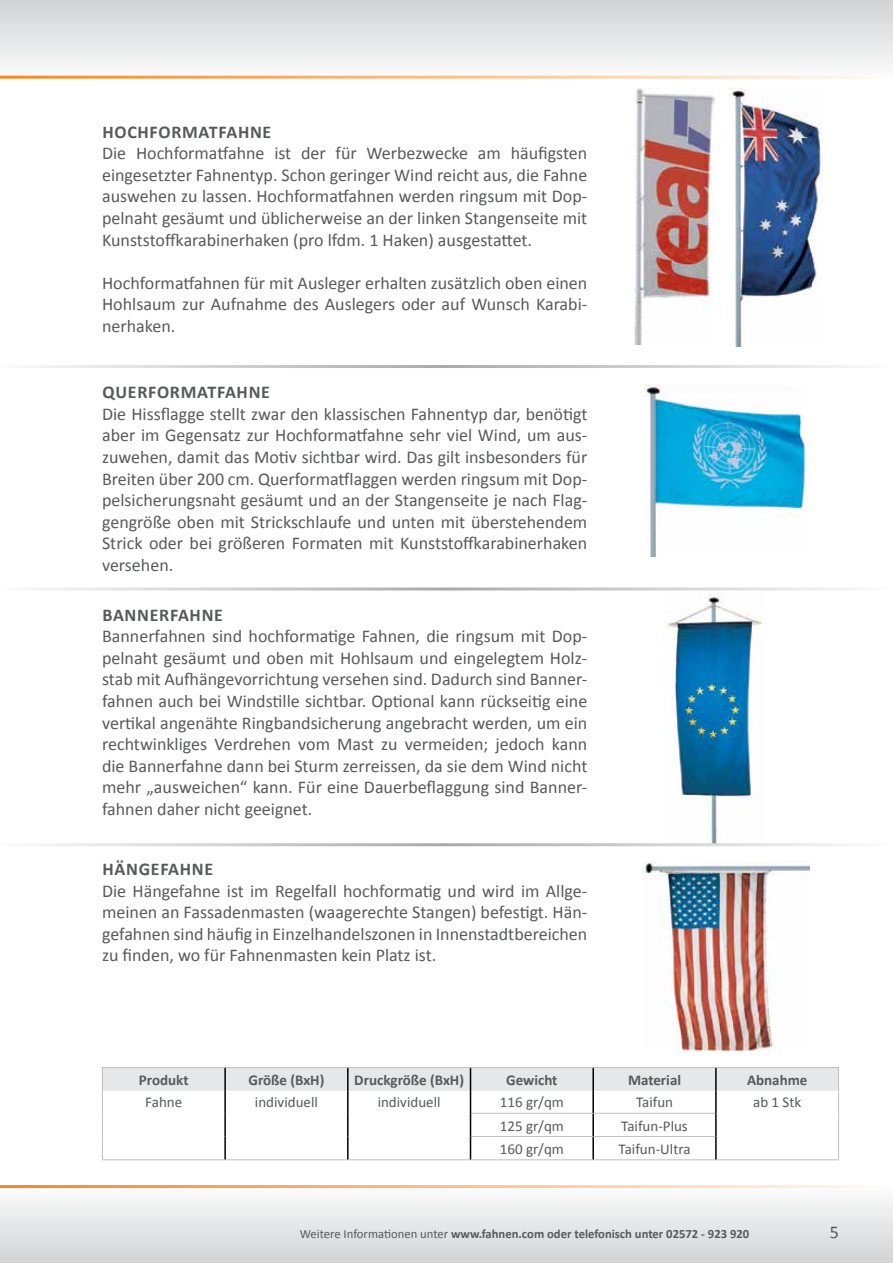
<style>
.page{position:relative;width:893px;height:1263px;background:#fff}
.page>*{position:absolute;margin:0;border:0;box-sizing:border-box;transform-origin:0 0}
.t1{font:18px/21.6px "Calibri";color:#58595b;text-align:justify}
.t2{font:700 18px "Calibri";letter-spacing:.04em;color:#58595b}
.t3{font:15px "Calibri";color:#58595b}
.t4{font:700 15px "Calibri";color:#58595b}
.t5{font:700 12.6px "Calibri";color:#58595b}
.s1{font-weight:400}
</style>
<div class="page">
<div style="left:0;top:1185px;width:893px;height:78px;background:linear-gradient(to bottom,#fcfcfc,#d3d4d6)"></div>
<hr style="left:0;top:1185px;width:893px;height:3px;background:#fff">
<div style="left:0;top:1px;width:893px;height:78px;background:linear-gradient(to bottom,#d2d4d7,#fbf9f7)"></div>
<hr style="left:0;top:76px;width:893px;height:3px;background:#fff">
<hr style="left:102px;top:1159px;width:123px;height:1px;background:#bcbec0">
<hr style="left:225px;top:1159px;width:123px;height:1px;background:#bcbec0">
<hr style="left:348px;top:1159px;width:122px;height:1px;background:#bcbec0">
<hr style="left:470px;top:1159px;width:123px;height:1px;background:#bcbec0">
<hr style="left:593px;top:1159px;width:123px;height:1px;background:#bcbec0">
<hr style="left:716px;top:1159px;width:123px;height:1px;background:#bcbec0">
<svg style="left:102px;top:1067px;width:737px;height:92px"></svg>
<hr style="left:592px;top:1068px;width:2px;height:23px;background:#000">
<hr style="left:715px;top:1068px;width:2px;height:23px;background:#000">
<img style="left:730px;top:87px;width:92px;height:259px">
<img style="left:645px;top:385px;width:166px;height:172px">
<img style="left:664px;top:594px;width:99px;height:249px">
<img style="left:643px;top:861px;width:167px;height:191px">
<img style="left:634px;top:88px;width:81px;height:257px">
<p class="t2" style="left:102px;top:119px;width:168px">Hochformatfahne</p>
<p class="t1" style="left:102px;top:141px;width:487px">Die Hochformatfahne ist der für Werbezwecke am häufigsten eingesetzter Fahnentyp. Schon geringer Wind reicht aus, die Fahne auswehen zu lassen. Hochformatfahnen werden ringsum mit Dop&shy;pelnaht gesäumt und üblicherweise an der linken Stangenseite mit Kunststoffkarabinerhaken (pro lfdm. 1 Haken) ausgestattet.</p>
<p class="t1" style="left:102px;top:271px;width:487px">Hochformatfahnen für mit Ausleger erhalten zusätzlich oben einen Hohlsaum zur Aufnahme des Auslegers oder auf Wunsch Karabi&shy;nerhaken.</p>
<p class="t2" style="left:102px;top:379px;width:167px">QUERformatfahne</p>
<p class="t1" style="left:102px;top:402px;width:487px">Die Hissflagge stellt zwar den klassischen Fahnentyp dar, benötigt aber im Gegensatz zur Hochformatfahne sehr viel Wind, um aus&shy;zuwehen, damit das Motiv sichtbar wird. Das gilt insbesonders für Breiten über 200 cm. Querformatflaggen werden ringsum mit Dop&shy;pelsicherungsnaht gesäumt und an der Stangenseite je nach Flag&shy;gengröße oben mit Strickschlaufe und unten mit überstehendem Strick oder bei größeren Formaten mit Kunststoffkarabinerhaken versehen.</p>
<p class="t2" style="left:102px;top:602px;width:13px">BANN</p>
<p class="t2" style="left:150px;top:602px;width:73px">ERfahne</p>
<p class="t1" style="left:102px;top:624px;width:487px">Bannerfahnen sind hochformatige Fahnen, die ringsum mit Dop&shy;pelnaht gesäumt und oben mit Hohlsaum und eingelegtem Holz&shy;stab mit Aufhängevorrichtung versehen sind. Dadurch sind Banner&shy;fahnen auch bei Windstille sichtbar. Optional kann rückseitig eine vertikal angenähte Ringbandsicherung angebracht werden, um ein rechtwinkliges Verdrehen vom Mast zu vermeiden; jedoch kann die Bannerfahne dann bei Sturm zerreissen, da sie dem Wind nicht mehr „ausweichen“ kann. Für eine Dauerbeflaggung sind Banner&shy;fahnen daher nicht geeignet.</p>
<p class="t2" style="left:102px;top:856px;width:13px">HÄNG</p>
<p class="t2" style="left:151px;top:856px;width:62px">Efahne</p>
<p class="t1" style="left:102px;top:879px;width:487px">Die Hängefahne ist im Regelfall hochformatig und wird im Allge&shy;meinen an Fassadenmasten (waagerechte Stangen) befestigt. Hän&shy;gefahnen sind häufig in Einzelhandelszonen in Innenstadtbereichen zu finden, wo für Fahnenmasten kein Platz ist.</p>
<p class="t4" style="left:139px;top:1069px;width:51px">Produkt</p>
<p class="t4" style="left:248px;top:1069px;width:77px">Größe (BxH)</p>
<p class="t4" style="left:354px;top:1069px;width:111px">Druckgröße (BxH)</p>
<p class="t4" style="left:506px;top:1069px;width:53px">Gewicht</p>
<p class="t4" style="left:628px;top:1069px;width:55px">Material</p>
<p class="t4" style="left:747px;top:1069px;width:62px">Abnahme</p>
<p class="t3" style="left:145px;top:1093px;width:38px">Fahne</p>
<p class="t3" style="left:255px;top:1093px;width:64px">individuell</p>
<p class="t3" style="left:378px;top:1093px;width:64px">individuell</p>
<p class="t3" style="left:500px;top:1093px;width:66px">116 gr/qm</p>
<p class="t3" style="left:636px;top:1093px;width:39px">Taifun</p>
<p class="t3" style="left:753px;top:1093px;width:50px">ab 1 Stk</p>
<p class="t3" style="left:500px;top:1116px;width:66px">125 gr/qm</p>
<p class="t3" style="left:621px;top:1116px;width:68px">Taifun-Plus</p>
<p class="t3" style="left:500px;top:1139px;width:66px">160 gr/qm</p>
<p class="t3" style="left:619px;top:1139px;width:73px">Taifun-Ultra</p>
<p class="t5" style="left:300px;top:1224px;width:451px"><span class="s1">Weitere Informationen unter</span> www.fahnen.com oder telefonisch unter 02572 - 923 920</p>
<p class="t1" style="left:830px;top:1220px;width:11px">5</p>
</div>
